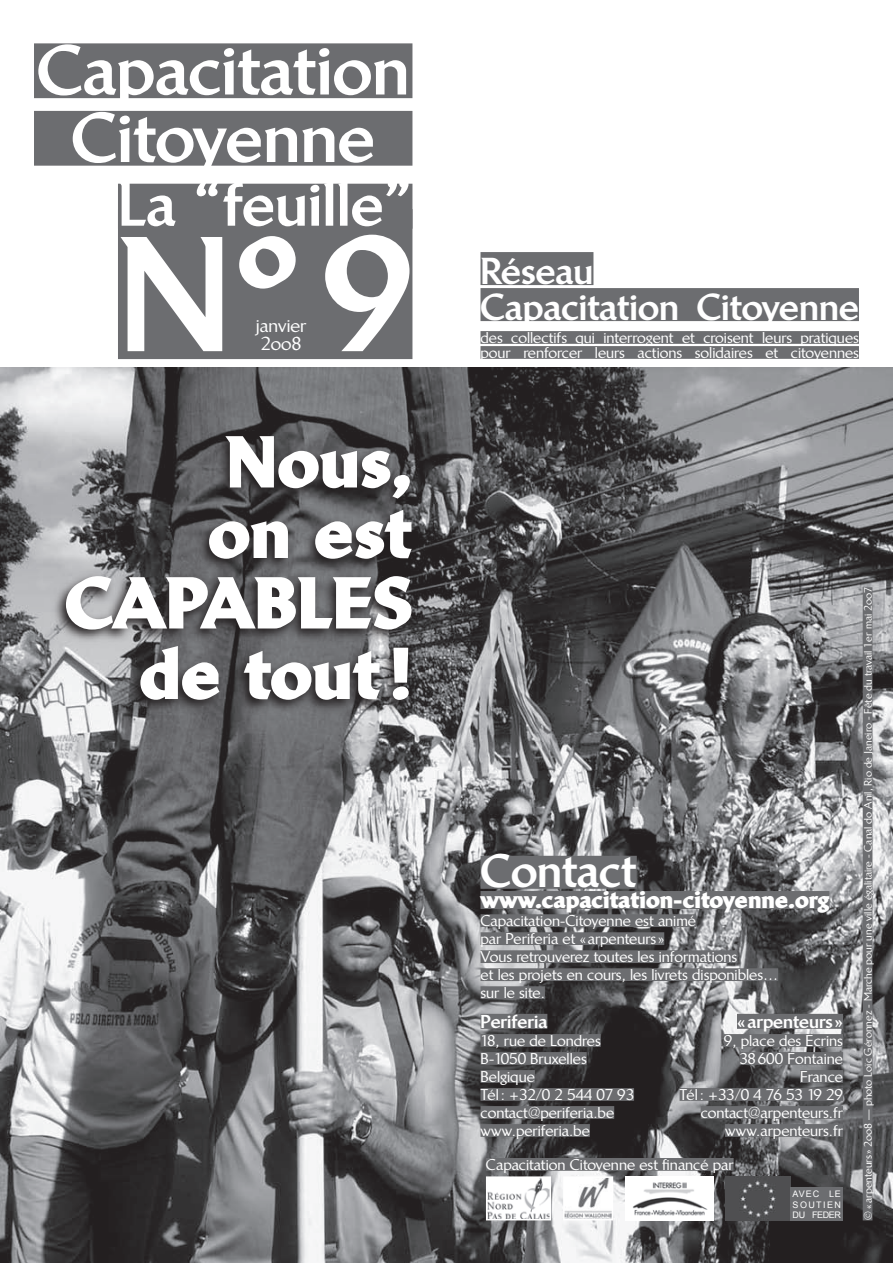
<style>
.page{position:relative;width:893px;height:1263px;background:#fff}
.page>*{position:absolute;margin:0;border:0;box-sizing:border-box;transform-origin:0 0}
.t1{font:800 156.75px "Linotype Brewery";color:#fff}
.t2{font:900 70.5px/70.5px "Linotype Brewery";color:#fff;text-align:right}
.t3{font:800 67.5px/67.5px "Linotype Brewery";color:#fff;text-align:center}
.t4{font:800 59.55px "Linotype Brewery";color:#fff}
.t5{font:800 45px "Linotype Brewery";color:#fff}
.t6{font:800 36px/36px "Linotype Brewery";color:#fff}
.t7{font:900 23.25px "Linotype Brewery";color:#fff}
.t8{font:800 18px "Linotype Brewery";color:#fff}
.t9{font:500 18px/18px "Linotype Brewery";color:#fff}
.t10{font:500 15px/18px "Linotype Brewery";color:#fff}
.t11{font:500 10.5px "Linotype Brewery";color:#fff}
.t12{font:9px/10.8px "Arial";letter-spacing:.1em;color:#fff;text-align:justify}
</style>
<div class="page">
<img style="left:0;top:368px;width:893px;height:895px">
<div style="left:480px;top:856px;width:157px;height:33px;background:#6c6d70"></div>
<div style="left:480px;top:891px;width:349px;height:18px;background:#6c6d70"></div>
<div style="left:480px;top:914px;width:216px;height:13px;background:#6c6d70"></div>
<div style="left:480px;top:932px;width:184px;height:13px;background:#6c6d70"></div>
<div style="left:480px;top:950px;width:257px;height:13px;background:#6c6d70"></div>
<div style="left:480px;top:968px;width:298px;height:13px;background:#6c6d70"></div>
<div style="left:480px;top:986px;width:65px;height:13px;background:#6c6d70"></div>
<div style="left:737px;top:1014px;width:106px;height:15px;background:#6c6d70"></div>
<div style="left:724px;top:1034px;width:119px;height:13px;background:#6c6d70"></div>
<div style="left:739px;top:1052px;width:104px;height:13px;background:#6c6d70"></div>
<div style="left:800px;top:1070px;width:43px;height:13px;background:#6c6d70"></div>
<div style="left:680px;top:1088px;width:163px;height:13px;background:#6c6d70"></div>
<div style="left:701px;top:1106px;width:142px;height:13px;background:#6c6d70"></div>
<div style="left:725px;top:1124px;width:118px;height:13px;background:#6c6d70"></div>
<div style="left:863px;top:587px;width:9px;height:633px;background:#6c6d70"></div>
<div style="left:486px;top:1158px;width:248px;height:13px;background:#6c6d70"></div>
<img style="left:625px;top:1176px;width:88px;height:44px">
<svg style="left:562px;top:1176px;width:52px;height:45px"></svg>
<svg style="left:485px;top:1176px;width:67px;height:45px"></svg>
<img style="left:725px;top:1176px;width:65px;height:44px">
<div style="left:790px;top:1186px;width:53px;height:34px;background:#6c6d70"></div>
<svg style="left:51px;top:429px;width:367px;height:286px;background:#5b5a5c"></svg>
<div style="left:34px;top:43px;width:378px;height:55px;background:#6c6d70"></div>
<div style="left:34px;top:111px;width:378px;height:55px;background:#6c6d70"></div>
<div style="left:480px;top:1014px;width:67px;height:15px;background:#6c6d70"></div>
<div style="left:480px;top:1034px;width:121px;height:13px;background:#6c6d70"></div>
<div style="left:480px;top:1052px;width:107px;height:13px;background:#6c6d70"></div>
<div style="left:480px;top:1070px;width:55px;height:13px;background:#6c6d70"></div>
<div style="left:480px;top:1088px;width:154px;height:13px;background:#6c6d70"></div>
<div style="left:480px;top:1106px;width:134px;height:13px;background:#6c6d70"></div>
<div style="left:480px;top:1124px;width:110px;height:13px;background:#6c6d70"></div>
<div style="left:118px;top:184px;width:294px;height:45px;background:#6c6d70"></div>
<div style="left:118px;top:209px;width:294px;height:150px;background:#6c6d70"></div>
<div style="left:480px;top:252px;width:113px;height:33px;background:#6c6d70"></div>
<div style="left:480px;top:288px;width:379px;height:33px;background:#6c6d70"></div>
<div style="left:480px;top:331px;width:379px;height:13px;background:#6c6d70"></div>
<div style="left:480px;top:346px;width:379px;height:13px;background:#6c6d70"></div>
<h3 class="t3" style="left:37px;top:36px;width:374px">Capacitation<br>Citoyenne</h3>
<h3 class="t4" style="left:118px;top:168px;width:296px">La “feuille”</h3>
<h1 class="t1" style="left:118px;top:199px;width:296px">N°9</h1>
<p class="t9" style="left:256px;top:317px;width:52px">janvier<br>2oo8</p>
<h2 class="t2" style="left:65px;top:425px;width:349px">Nous,<br>on est<br>CAPABLES de tout!</h2>
<h3 class="t6" style="left:480px;top:252px;width:380px">Réseau<br>Capacitation Citoyenne</h3>
<p class="t10" style="left:480px;top:330px;width:380px;line-height:15px">des collectifs qui interrogent et croisent leurs pratiques pour renforcer leurs actions solidaires et citoyennes</p>
<h3 class="t5" style="left:480px;top:844px;width:158px">Contact</h3>
<h3 class="t7" style="left:480px;top:885px;width:350px">www.capacitation-citoyenne.org</h3>
<p class="t10" style="left:480px;top:912px;width:299px">Capacitation-Citoyenne est animé<br>par Periferia et « arpenteurs »<br>Vous retrouverez toutes les informations<br>et les projets en cours, les livrets disponibles… sur le site.</p>
<p class="t8" style="left:737px;top:1011px;width:108px">« arpenteurs »</p>
<p class="t10" style="left:679px;top:1032px;width:165px;text-align:right">9, place des Ecrins<br>38600 Fontaine<br>France<br>Tél: +33/0 4 76 53 19 29 contact@arpenteurs.fr www.arpenteurs.fr</p>
<p class="t8" style="left:480px;top:1011px;width:68px">Periferia</p>
<p class="t10" style="left:480px;top:1032px;width:155px">18, rue de Londres<br>B‑1050 Bruxelles<br>Belgique<br>Tél: +32/0 2 544 07 93 contact@periferia.be www.periferia.be</p>
<p class="t10" style="left:486px;top:1156px;width:249px">Capacitation Citoyenne est financé par</p>
<p class="t12" style="left:793px;top:1188px;width:50px">AVEC LE SOUTIEN DU FEDER</p>
<p class="t11" style="left:862px;top:1220px;width:635px;rotate:-90deg">© « arpenteurs » 2oo8 — photo Loïc Géronnez - Marche pour une ville égalitaire - Canal do Anil, Rio de Janeiro - Fête du travail 1er mai 2oo7</p>
</div>
